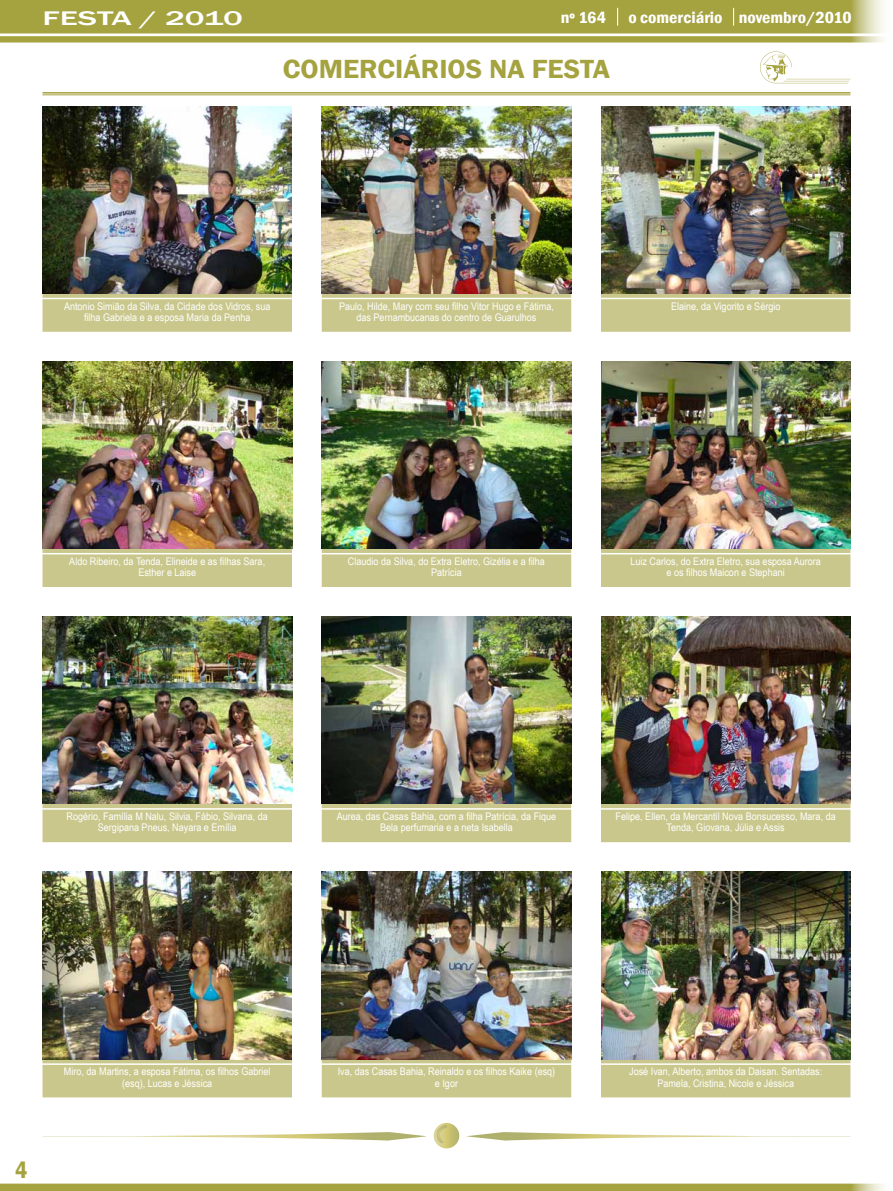
<style>
.page{position:relative;width:893px;height:1191px;background:#fff}
.page>*{position:absolute;margin:0;border:0;box-sizing:border-box;transform-origin:0 0}
.t1{font:600 27px "Franklin Gothic";color:#a5a240;scale:1.05 1}
.t2{font:600 condensed 24px "Franklin Gothic";color:#a5a240}
.t3{font:500 20.25px "Franklin Gothic";color:#fff;scale:1.67 1}
.t4{font:600 condensed 16.5px "Franklin Gothic";color:#fff;scale:1.1 1}
.t5{font:10.5px/11.2px "Arial Narrow";color:#fff;text-align:center;scale:1.05 1}
</style>
<div class="page">
<svg style="left:0;top:1183px;width:884px;height:8px;background:#adaa52"></svg>
<svg style="left:0;top:0;width:884px;height:43px;background:#adaa52"></svg>
<svg style="left:760px;top:51px;width:90px;height:32px"></svg>
<hr style="left:43px;top:92px;width:807px;height:2px;background:#a5a240">
<hr style="left:43px;top:95px;width:807px;height:1px;background:#a5a240">
<svg style="left:43px;top:293px;width:249px;height:39px;background:#c8c68f"></svg>
<svg style="left:322px;top:293px;width:249px;height:39px;background:#cac78f"></svg>
<svg style="left:601px;top:293px;width:249px;height:39px;background:#c8c68f"></svg>
<div style="left:43px;top:549px;width:249px;height:38px;background:#c9c78c"></div>
<div style="left:322px;top:549px;width:249px;height:38px;background:#c9c78c"></div>
<div style="left:43px;top:804px;width:249px;height:38px;background:#c9c78c"></div>
<div style="left:322px;top:804px;width:249px;height:38px;background:#c9c78c"></div>
<svg style="left:43px;top:1059px;width:249px;height:38px;background:#c8c68f"></svg>
<svg style="left:322px;top:1059px;width:249px;height:38px;background:#c9c68e"></svg>
<svg style="left:601px;top:1059px;width:249px;height:38px;background:#cac790"></svg>
<div style="left:601px;top:804px;width:249px;height:38px;background:#c9c78c"></div>
<div style="left:601px;top:549px;width:249px;height:38px;background:#c9c78c"></div>
<img style="left:43px;top:106px;width:249px;height:187px">
<img style="left:322px;top:106px;width:249px;height:187px">
<img style="left:601px;top:106px;width:249px;height:187px">
<img style="left:43px;top:361px;width:249px;height:188px">
<img style="left:322px;top:361px;width:249px;height:188px">
<img style="left:601px;top:361px;width:249px;height:188px">
<img style="left:43px;top:617px;width:249px;height:187px">
<img style="left:322px;top:617px;width:249px;height:187px">
<img style="left:601px;top:617px;width:249px;height:187px">
<img style="left:43px;top:872px;width:249px;height:187px">
<img style="left:322px;top:872px;width:249px;height:187px">
<img style="left:601px;top:872px;width:249px;height:187px">
<svg style="left:434px;top:1122px;width:25px;height:26px"></svg>
<svg style="left:437px;top:1125px;width:10px;height:18px"></svg>
<svg style="left:43px;top:1132px;width:384px;height:8px"></svg>
<svg style="left:466px;top:1132px;width:384px;height:8px"></svg>
<h3 class="t3" style="left:43px;top:5px;width:122px">FESTA / 2010</h3>
<h3 class="t4" style="left:561px;top:7px;width:43px">nº 164</h3>
<h3 class="t4" style="left:628px;top:7px;width:205px">o comerciário novembro/2010</h3>
<h1 class="t1" style="left:283px;top:53px;width:313px">COMERCIÁRIOS NA FESTA</h1>
<p class="t5" style="left:64px;top:300px;width:198px">Antonio Simião da Silva, da Cidade dos Vidros, sua filha Gabriela e a esposa Maria da Penha</p>
<p class="t5" style="left:339px;top:300px;width:206px">Paulo, Hilde, Mary com seu filho Vitor Hugo e Fátima, das Pernambucanas do centro de Guarulhos</p>
<p class="t5" style="left:671px;top:300px;width:106px">Elaine, da Vigorito e Sérgio</p>
<p class="t5" style="left:69px;top:555px;width:188px">Aldo Ribeiro, da Tenda, Elineide e as filhas Sara,<br>Esther e Laise</p>
<p class="t5" style="left:348px;top:555px;width:189px">Claudio da Silva, do Extra Eletro, Gizélia e a filha<br>Patrícia</p>
<p class="t5" style="left:630px;top:555px;width:183px">Luiz Carlos, do Extra Eletro, sua esposa Aurora e os filhos Maicon e Stephani</p>
<p class="t5" style="left:66px;top:810px;width:193px">Rogério, Família M Nalu, Silvia, Fábio, Silvana, da<br>Sergipana Pneus, Nayara e Emília</p>
<p class="t5" style="left:337px;top:810px;width:211px">Aurea, das Casas Bahia, com a filha Patrícia, da Fique<br>Bela perfumaria e a neta Isabella</p>
<p class="t5" style="left:616px;top:810px;width:211px">Felipe, Ellen, da Mercantil Nova Bonsucesso, Mara, da<br>Tenda, Giovana, Júlia e Assis</p>
<h2 class="t2" style="left:15px;top:1153px;width:14px">4</h2>
<p class="t5" style="left:64px;top:1065px;width:198px">Miro, da Martins, a esposa Fátima, os filhos Gabriel (esq), Lucas e Jéssica</p>
<p class="t5" style="left:338px;top:1065px;width:209px">Iva, das Casas Bahia, Reinaldo e os filhos Kaike (esq) e Igor</p>
<p class="t5" style="left:629px;top:1065px;width:185px">José Ivan, Alberto, ambos da Daisan. Sentadas:<br>Pamela, Cristina, Nicole e Jéssica</p>
</div>
